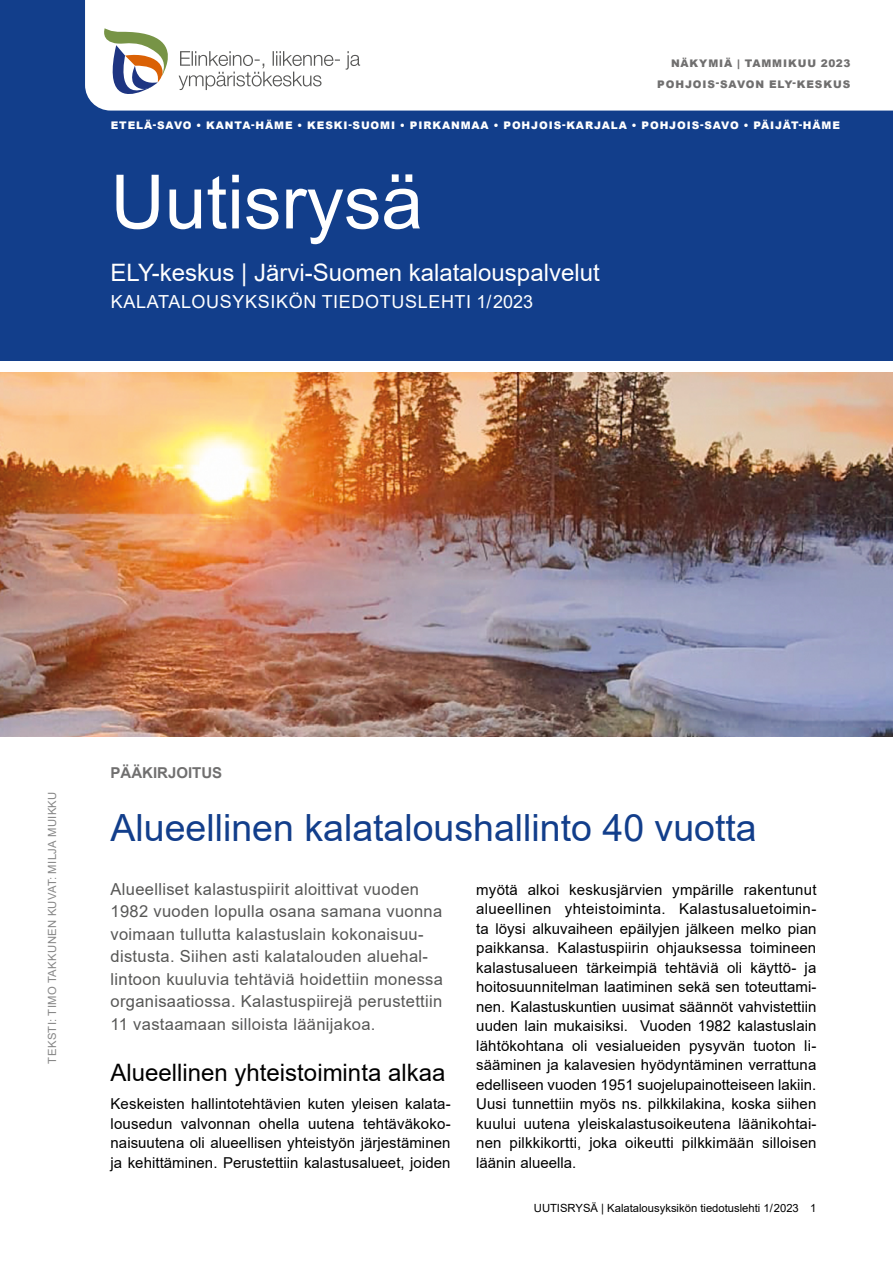
<style>
.page{position:relative;width:893px;height:1263px;background:#fff}
.page>*{position:absolute;margin:0;border:0;box-sizing:border-box;transform-origin:0 0}
.OTS_1_Kannet{font:75px "Arial";color:#fff}
.OTS_1{font:37.5px "Arial";color:#123e8b}
.OTS_1_Kannet_alaotsi{font:24px "Arial";color:#fff}
.OTS_2{font:24px "Arial";color:#000}
.OTS_1_Kannet-2{font:18px "Arial";letter-spacing:.035em;color:#fff}
.Ingressi_2{font:16.5px/22.5px "Arial";letter-spacing:.02em;color:#575756}
.Leipis_eka_kpl{font:15px/19.5px "Arial";letter-spacing:.005em;color:#000;text-align:justify}
.Leipis_eka_kpl-2{font:700 15px "Arial";color:#706f6f}
.t1{font:11.25px "Arial";color:#000}
.Kirjoittajat_RYSÄ{font:11.25px "Arial";letter-spacing:.035em;color:#878787}
.tekijät{font:900 10.5px "Arial";letter-spacing:.085em;color:#fff}
.sarjatunnus{font:900 10.5px/20.2px "Arial";letter-spacing:.085em;color:#706f6f;text-align:right}
</style>
<div class="page">
<div style="left:0;top:0;width:893px;height:360px;background:#123e8b"></div>
<div style="left:85px;top:0;width:808px;height:111px;background:#fff"></div>
<svg style="left:346px;top:51px;width:14px;height:19px"></svg>
<svg style="left:179px;top:51px;width:161px;height:39px;background:#e2e2e1"></svg>
<svg style="left:100px;top:28px;width:70px;height:70px;background:#c4c3bb"></svg>
<img style="left:0;top:372px;width:893px;height:364px">
<p class="sarjatunnus" style="left:657px;top:53px;width:195px">NÄKYMIÄ | TAMMIKUU 2023<br>POHJOIS-SAVON ELY-KESKUS</p>
<p class="tekijät" style="left:111px;top:117px;width:731px">ETELÄ-SAVO • KANTA-HÄME • KESKI-SUOMI • PIRKANMAA • POHJOIS-KARJALA • POHJOIS-SAVO • PÄIJÄT-HÄME</p>
<h1 class="OTS_1_Kannet" style="left:111px;top:150px;width:314px">Uutisrysä</h1>
<h1 class="OTS_1_Kannet_alaotsi" style="left:111px;top:256px;width:491px">ELY-keskus | Järvi-Suomen kalatalouspalvelut</h1>
<h1 class="OTS_1_Kannet-2" style="left:111px;top:289px;width:424px">KALATALOUSYKSIKÖN TIEDOTUSLEHTI 1/ 2023</h1>
<p class="Kirjoittajat_RYSÄ" style="left:44px;top:1063px;width:274px;rotate:-90deg">TEKSTI: TIMO TAKKUNEN KUVAT: MILJA MUIKKU</p>
<p class="Leipis_eka_kpl-2" style="left:111px;top:762px;width:113px">PÄÄKIRJOITUS</p>
<h1 class="OTS_1" style="left:111px;top:802px;width:648px">Alueellinen kalataloushallinto 40 vuotta</h1>
<p class="Ingressi_2" style="left:111px;top:878px;width:334px">Alueelliset kalastuspiirit aloittivat vuoden 1982 vuoden lopulla osana samana vuonna voimaan tullutta kalastuslain kokonaisuu&shy;distusta. Siihen asti kalatalouden aluehal&shy;lintoon kuuluvia tehtäviä hoidettiin monessa organisaatiossa. Kalastuspiirejä perustettiin 11 vastaamaan silloista läänijakoa.</p>
<p class="Leipis_eka_kpl" style="left:476px;top:880px;width:342px">myötä alkoi keskusjärvien ympärille rakentunut alueellinen yhteistoiminta. Kalastusaluetoimin&shy;ta löysi alkuvaiheen epäilyjen jälkeen melko pian paikkansa. Kalastuspiirin ohjauksessa toimineen kalastusalueen tärkeimpiä tehtäviä oli käyttö- ja hoitosuunnitelman laatiminen sekä sen toteuttami&shy;nen. Kalastuskuntien uusimat säännöt vahvistettiin uuden lain mukaisiksi. Vuoden 1982 kalastuslain lähtökohtana oli vesialueiden pysyvän tuoton li&shy;sääminen ja kalavesien hyödyntäminen verrattuna edelliseen vuoden 1951 suojelupainotteiseen lakiin.<br>Uusi tunnettiin myös ns. pilkkilakina, koska siihen kuului uutena yleiskalastusoikeutena läänikohtai&shy;nen pilkkikortti, joka oikeutti pilkkimään silloisen läänin alueella.</p>
<h2 class="OTS_2" style="left:111px;top:1056px;width:336px">Alueellinen yhteistoiminta alkaa</h2>
<p class="Leipis_eka_kpl" style="left:111px;top:1094px;width:342px">Keskeisten hallintotehtävien kuten yleisen kalata&shy;lousedun valvonnan ohella uutena tehtäväkoko&shy;naisuutena oli alueellisen yhteistyön järjestäminen ja kehittäminen. Perustettiin kalastusalueet, joiden</p>
<p class="t1" style="left:534px;top:1200px;width:284px">UUTISRYSÄ | Kalatalousyksikön tiedotuslehti 1/ 2023 1</p>
</div>
